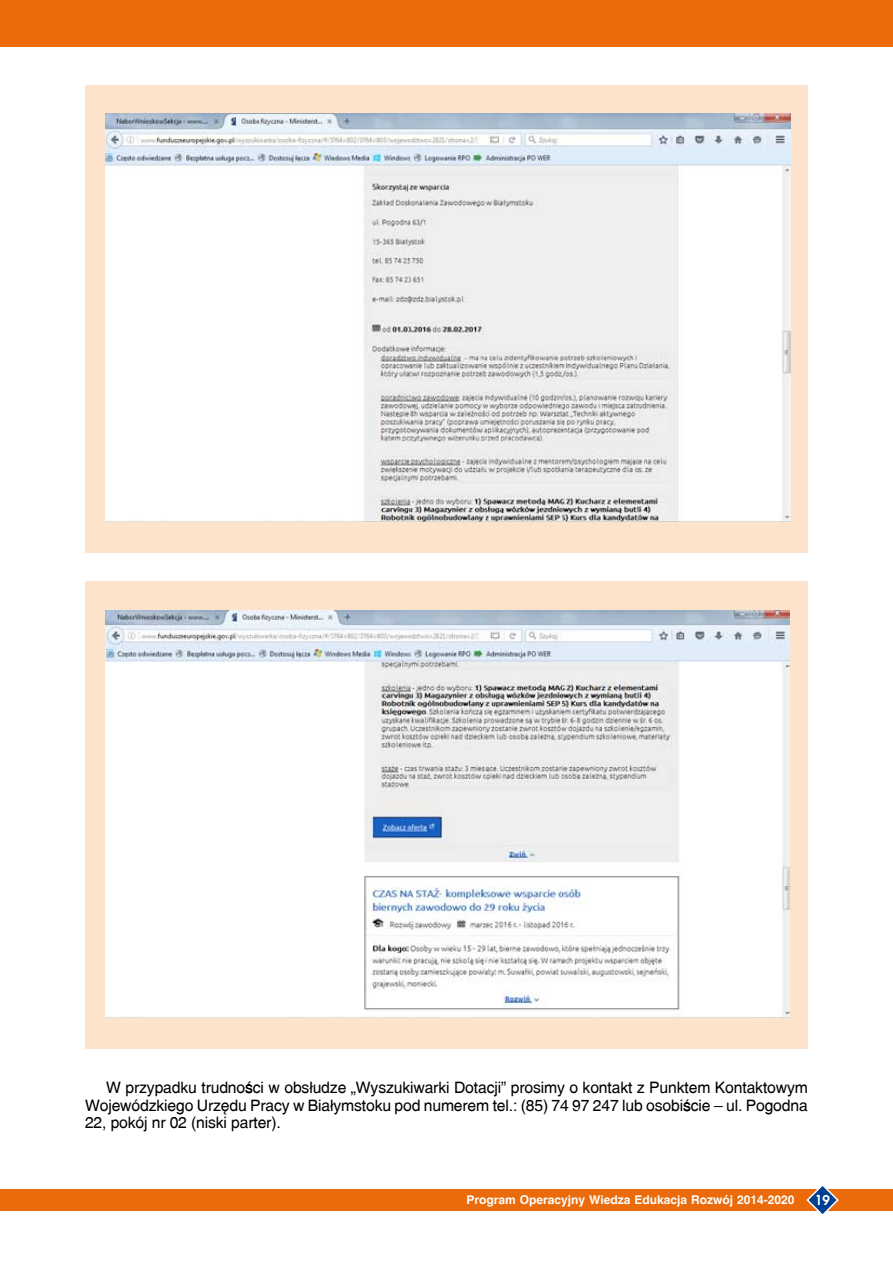
<style>
.page{position:relative;width:893px;height:1263px;background:#fff}
.page>*{position:absolute;margin:0;border:0;box-sizing:border-box;transform-origin:0 0}
.t1{font:15.75px/17.2px "Switzerland";letter-spacing:-.01em;color:#000;text-align:justify}
.t2{font:700 13.5px "Avalon";color:#fff}
.t3{font:700 12px "Switzerland";color:#fff}
</style>
<div class="page">
<div style="left:0;top:1189px;width:893px;height:22px;background:#eb6a0a"></div>
<svg style="left:806px;top:1186px;width:33px;height:28px"></svg>
<div style="left:1px;top:0;width:892px;height:46px;background:#eb6a0a"></div>
<div style="left:85px;top:85px;width:723px;height:468px;background:#fde2cc"></div>
<div style="left:85px;top:581px;width:723px;height:468px;background:#fde2cc"></div>
<img style="left:106px;top:114px;width:684px;height:408px">
<img style="left:105px;top:610px;width:685px;height:407px">
<p class="t1" style="left:85px;top:1079px;width:724px;text-indent:21px">W przypadku trudności w obsłudze „Wyszukiwarki Dotacji” prosimy o kontakt z Punktem Kontaktowym Wojewódzkiego Urzędu Pracy w Białymstoku pod numerem tel.: (85) 74 97 247 lub osobiście – ul. Pogodna 22, pokój nr 02 (niski parter).</p>
<p class="t3" style="left:466px;top:1193px;width:330px">Program Operacyjny Wiedza Edukacja Rozwój 2014-2020</p>
<p class="t2" style="left:815px;top:1191px;width:17px">19</p>
</div>
